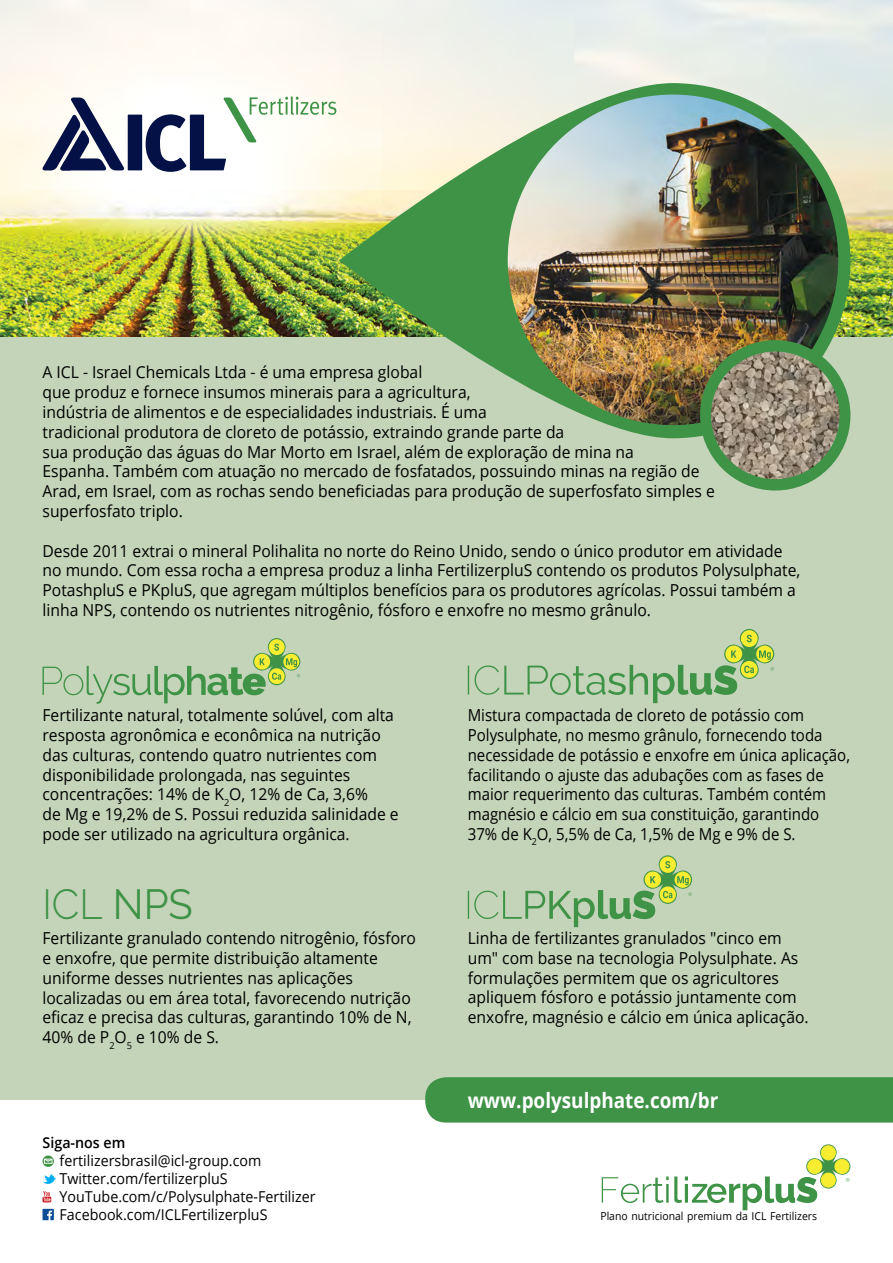
<style>
.page{position:relative;width:893px;height:1263px;background:#fff}
.page>*{position:absolute;margin:0;border:0;box-sizing:border-box;transform-origin:0 0}
.t1{font:300 42px "Raleway";color:#3f9347;scale:.95 1}
.text_new{font:700 21px "Open Sans";color:#fff;scale:.9 1}
.t2{font:16.5px/19.8px "Open Sans";color:#000;scale:.95 1}
.t3{font:16.5px/19.8px "Open Sans";color:#000;scale:.91 1}
.text_new-2{font:15px "Open Sans";color:#000;scale:.95 1}
.text_new-3{font:600 15px "Open Sans";color:#000;scale:.95 1}
.text_new_small{font:10.95px "Open Sans";color:#000;scale:.95 1}
.s1{font-weight:400}
</style>
<div class="page">
<img style="left:0;top:0;width:893px;height:337px">
<div style="left:0;top:337px;width:893px;height:763px;background:#c4d4b9"></div>
<svg style="left:43px;top:1174px;width:13px;height:10px"></svg>
<svg style="left:43px;top:1155px;width:11px;height:12px"></svg>
<svg style="left:44px;top:1158px;width:9px;height:5px"></svg>
<svg style="left:43px;top:1209px;width:11px;height:11px"></svg>
<svg style="left:43px;top:1196px;width:8px;height:6px"></svg>
<svg style="left:43px;top:1191px;width:7px;height:10px"></svg>
<svg style="left:42px;top:98px;width:83px;height:72px"></svg>
<div style="left:128px;top:115px;width:14px;height:55px;background:#041146"></div>
<svg style="left:146px;top:96px;width:190px;height:76px"></svg>
<svg style="left:339px;top:83px;width:511px;height:355px"></svg>
<img style="left:508px;top:95px;width:330px;height:330px;border-radius:165px">
<div style="left:700px;top:340px;width:150px;height:150px;background:#3f9347;border-radius:50%"></div>
<img style="left:711px;top:351px;width:129px;height:128px">
<svg style="left:820px;top:1144px;width:17px;height:24px"></svg>
<div style="left:821px;top:1146px;width:14px;height:14px;background:#f9ed32;border-radius:50%"></div>
<div style="left:821px;top:1145px;width:15px;height:15px;border:1px solid #f9ed32;border-radius:50%"></div>
<svg style="left:806px;top:1158px;width:24px;height:17px"></svg>
<div style="left:808px;top:1159px;width:14px;height:14px;background:#f9ed32;border-radius:50%"></div>
<div style="left:807px;top:1159px;width:15px;height:15px;border:1px solid #f9ed32;border-radius:50%"></div>
<svg style="left:820px;top:1164px;width:17px;height:24px"></svg>
<div style="left:821px;top:1173px;width:14px;height:14px;background:#f9ed32;border-radius:50%"></div>
<div style="left:821px;top:1172px;width:15px;height:15px;border:1px solid #f9ed32;border-radius:50%"></div>
<svg style="left:826px;top:1158px;width:24px;height:17px"></svg>
<div style="left:835px;top:1159px;width:14px;height:14px;background:#f9ed32;border-radius:50%"></div>
<div style="left:834px;top:1159px;width:15px;height:15px;border:1px solid #f9ed32;border-radius:50%"></div>
<svg style="left:602px;top:1176px;width:215px;height:34px"></svg>
<svg style="left:846px;top:1178px;width:3px;height:4px"></svg>
<div style="left:425px;top:1077px;width:468px;height:45px;background:#3f9347"></div>
<svg style="left:268px;top:638px;width:18px;height:26px"></svg>
<div style="left:270px;top:640px;width:13px;height:14px;background:#f9ed32;border-radius:50%"></div>
<div style="left:269px;top:639px;width:16px;height:16px;border:2px solid #f9ed32;border-radius:50%"></div>
<svg style="left:253px;top:653px;width:26px;height:17px"></svg>
<div style="left:255px;top:655px;width:14px;height:13px;background:#f9ed32;border-radius:50%"></div>
<div style="left:254px;top:654px;width:16px;height:15px;border:2px solid #f9ed32;border-radius:50%"></div>
<svg style="left:268px;top:660px;width:18px;height:25px"></svg>
<svg style="left:270px;top:669px;width:13px;height:14px"></svg>
<div style="left:269px;top:668px;width:16px;height:16px;border:2px solid #f9ed32;border-radius:50%"></div>
<svg style="left:275px;top:653px;width:25px;height:17px"></svg>
<div style="left:285px;top:655px;width:13px;height:13px;background:#f9ed32;border-radius:50%"></div>
<div style="left:283px;top:654px;width:16px;height:16px;border:2px solid #f9ed32;border-radius:50%"></div>
<svg style="left:274px;top:643px;width:5px;height:8px"></svg>
<svg style="left:272px;top:673px;width:9px;height:7px"></svg>
<svg style="left:43px;top:658px;width:223px;height:46px"></svg>
<svg style="left:286px;top:658px;width:11px;height:9px"></svg>
<svg style="left:468px;top:890px;width:187px;height:37px"></svg>
<svg style="left:659px;top:855px;width:18px;height:27px"></svg>
<div style="left:661px;top:858px;width:14px;height:14px;background:#f9ed32;border-radius:50%"></div>
<div style="left:660px;top:856px;width:16px;height:17px;border:2px solid #f9ed32;border-radius:50%"></div>
<svg style="left:643px;top:870px;width:27px;height:19px"></svg>
<div style="left:646px;top:873px;width:14px;height:13px;background:#f9ed32;border-radius:50%"></div>
<div style="left:645px;top:871px;width:16px;height:17px;border:2px solid #f9ed32;border-radius:50%"></div>
<svg style="left:659px;top:878px;width:18px;height:26px"></svg>
<svg style="left:661px;top:888px;width:14px;height:13px"></svg>
<div style="left:660px;top:886px;width:16px;height:17px;border:2px solid #f9ed32;border-radius:50%"></div>
<svg style="left:666px;top:870px;width:26px;height:19px"></svg>
<div style="left:676px;top:873px;width:14px;height:13px;background:#f9ed32;border-radius:50%"></div>
<div style="left:675px;top:871px;width:16px;height:17px;border:2px solid #f9ed32;border-radius:50%"></div>
<svg style="left:665px;top:861px;width:5px;height:7px"></svg>
<svg style="left:663px;top:891px;width:9px;height:7px"></svg>
<svg style="left:650px;top:876px;width:5px;height:7px"></svg>
<svg style="left:677px;top:876px;width:12px;height:9px"></svg>
<svg style="left:688px;top:892px;width:4px;height:4px"></svg>
<svg style="left:468px;top:665px;width:269px;height:38px"></svg>
<svg style="left:740px;top:629px;width:19px;height:27px"></svg>
<svg style="left:742px;top:631px;width:14px;height:15px"></svg>
<div style="left:741px;top:630px;width:17px;height:17px;border:3px solid #f9ed32;border-radius:50%"></div>
<svg style="left:724px;top:644px;width:27px;height:19px"></svg>
<div style="left:727px;top:647px;width:14px;height:14px;background:#f9ed32;border-radius:50%"></div>
<div style="left:725px;top:645px;width:17px;height:17px;border:3px solid #f9ed32;border-radius:50%"></div>
<svg style="left:740px;top:652px;width:19px;height:27px"></svg>
<svg style="left:742px;top:662px;width:14px;height:14px"></svg>
<div style="left:741px;top:661px;width:17px;height:17px;border:3px solid #f9ed32;border-radius:50%"></div>
<svg style="left:747px;top:644px;width:27px;height:19px"></svg>
<div style="left:757px;top:647px;width:15px;height:14px;background:#f9ed32;border-radius:50%"></div>
<div style="left:756px;top:645px;width:17px;height:17px;border:3px solid #f9ed32;border-radius:50%"></div>
<svg style="left:747px;top:635px;width:5px;height:7px"></svg>
<svg style="left:744px;top:666px;width:10px;height:7px"></svg>
<svg style="left:731px;top:650px;width:5px;height:8px"></svg>
<svg style="left:759px;top:650px;width:12px;height:10px"></svg>
<svg style="left:770px;top:667px;width:4px;height:4px"></svg>
<p class="t2" style="left:43px;top:362px;width:709px">A ICL - Israel Chemicals Ltda - é uma empresa global<br>que produz e fornece insumos minerais para a agricultura,<br>indústria de alimentos e de especialidades industriais. É uma<br>tradicional produtora de cloreto de potássio, extraindo grande parte da<br>sua produção das águas do Mar Morto em Israel, além de exploração de mina na<br>Espanha. Também com atuação no mercado de fosfatados, possuindo minas na região de Arad, em Israel, com as rochas sendo beneficiadas para produção de superfosfato simples e superfosfato triplo.</p>
<p class="t2" style="left:43px;top:540px;width:799px">Desde 2011 extrai o mineral Polihalita no norte do Reino Unido, sendo o único produtor em atividade no mundo. Com essa rocha a empresa produz a linha FertilizerpluS contendo os produtos Polysulphate, PotashpluS e PKpluS, que agregam múltiplos benefícios para os produtores agrícolas. Possui também a linha NPS, contendo os nutrientes nitrogênio, fósforo e enxofre no mesmo grânulo.</p>
<p class="t2" style="left:43px;top:705px;width:371px">Fertilizante natural, totalmente solúvel, com alta resposta agronômica e econômica na nutrição das culturas, contendo quatro nutrientes com disponibilidade prolongada, nas seguintes concentrações: 14% de K<sub>2</sub>O, 12% de Ca, 3,6%</p>
<p class="t2" style="left:43px;top:804px;width:376px">de Mg e 19,2% de S. Possui reduzida salinidade e pode ser utilizado na agricultura orgânica.</p>
<p class="t3" style="left:468px;top:705px;width:422px">Mistura compactada de cloreto de potássio com Polysulphate, no mesmo grânulo, fornecendo toda necessidade de potássio e enxofre em única aplicação, facilitando o ajuste das adubações com as fases de maior requerimento das culturas. Também contém magnésio e cálcio em sua constituição, garantindo 37% de K<sub>2</sub>O, 5,5% de Ca, 1,5% de Mg e 9% de S.</p>
<p class="t1" style="left:43px;top:879px;width:160px">ICL <span class="s1">NPS</span></p>
<p class="t2" style="left:43px;top:928px;width:395px">Fertilizante granulado contendo nitrogênio, fósforo e enxofre, que permite distribuição altamente uniforme desses nutrientes nas aplicações localizadas ou em área total, favorecendo nutrição eficaz e precisa das culturas, garantindo 10% de N, 40% de P<sub>2</sub>O<sub>5</sub> e 10% de S.</p>
<p class="t2" style="left:468px;top:927px;width:360px">Linha de fertilizantes granulados "cinco em um" com base na tecnologia Polysulphate. As formulações permitem que os agricultores apliquem fósforo e potássio juntamente com enxofre, magnésio e cálcio em única aplicação.</p>
<p class="text_new" style="left:468px;top:1085px;width:280px">www.polysulphate.com/br</p>
<p class="text_new-3" style="left:43px;top:1132px;width:89px">Siga-nos em</p>
<p class="text_new-2" style="left:60px;top:1150px;width:214px">fertilizersbrasil@icl-group.com</p>
<p class="text_new-2" style="left:60px;top:1168px;width:178px">Twitter.com/fertilizerpluS</p>
<p class="text_new-2" style="left:60px;top:1186px;width:271px">YouTube.com/c/Polysulphate-Fertilizer</p>
<p class="text_new-2" style="left:60px;top:1204px;width:220px">Facebook.com/ICLFertilizerpluS</p>
<p class="text_new_small" style="left:600px;top:1209px;width:230px">Plano nutricional premium da ICL Fertilizers</p>
</div>
